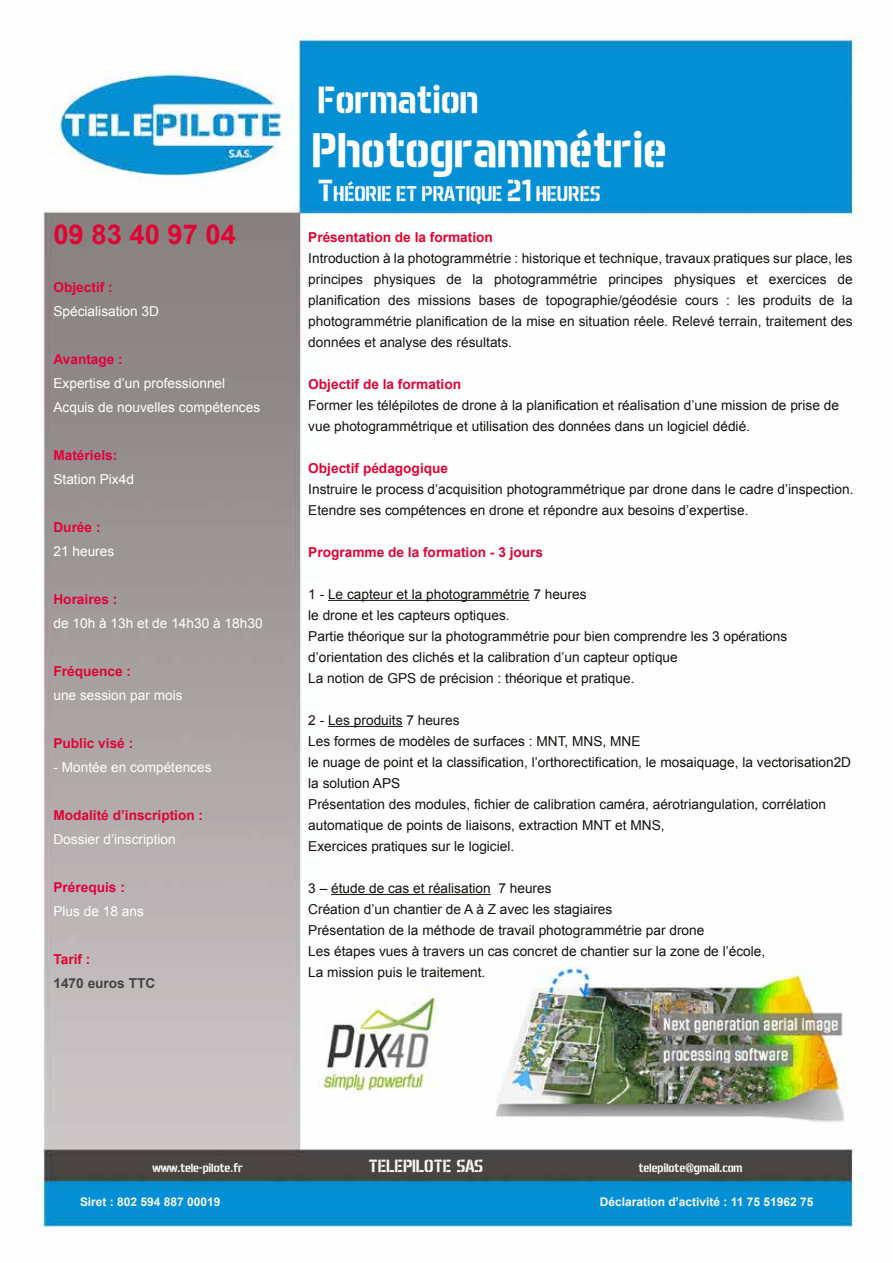
<style>
.page{position:relative;width:893px;height:1263px;background:#fff}
.page>*{position:absolute;margin:0;border:0;box-sizing:border-box;transform-origin:0 0}
.t1{font:700 49.2px "Aero Matics Stencil";color:#fefdfe}
.t2{font:700 38.4px "Aero Matics Stencil";color:#fefdfe}
.t3{font:700 27.3px "Arial";color:#e00535}
.t4{font:700 21.6px "Aero Matics Stencil";color:#fefdfe}
.t5{font:700 18px "Aero Matics Stencil";color:#f6f6f6}
.t6{font:13.65px/21px "Arial";color:#14120e}
.t7{font:13.65px/21px "Arial";color:#171511;text-align:justify}
.t8{font:13.65px/21px "Arial";color:#161410}
.t9{font:13.65px/24px "Arial";color:#fff}
.t10{font:700 13.65px "Arial";color:#e00535}
.t11{font:13.65px "Arial";color:#fdfcfd}
.t12{font:700 13.65px "Arial";color:#e4003c}
.t13{font:700 13.65px "Arial";color:#e4032d}
.t14{font:700 13.65px "Arial";color:#474341}
.t15{font:700 12px "Arial";color:#f6f6f6}
.t16{font:700 12px "Aero Matics Stencil";color:#f6f6f6}
.s1{font-size:30.9px}
</style>
<div class="page">
<img style="left:34px;top:33px;width:830px;height:1195px">
<img style="left:486px;top:966px;width:361px;height:161px">
<hr style="left:328px;top:600px;width:202px;height:1px;background:#14120e">
<hr style="left:328px;top:726px;width:75px;height:1px;background:#14120e">
<hr style="left:331px;top:894px;width:160px;height:1px;background:#14120e">
<img style="left:318px;top:985px;width:123px;height:124px">
<h3 class="t3" style="left:53px;top:216px;width:184px">09 83 40 97 04</h3>
<p class="t12" style="left:53px;top:278px;width:61px">Objectif :</p>
<p class="t9" style="left:53px;top:299px;width:107px">Spécialisation 3D</p>
<p class="t12" style="left:53px;top:350px;width:71px">Avantage :</p>
<p class="t9" style="left:53px;top:371px;width:208px">Expertise d’un professionnel<br>Acquis de nouvelles compétences</p>
<p class="t12" style="left:53px;top:446px;width:65px">Matériels:</p>
<p class="t9" style="left:53px;top:467px;width:82px">Station Pix4d</p>
<p class="t12" style="left:53px;top:518px;width:49px">Durée :</p>
<p class="t9" style="left:53px;top:539px;width:62px">21 heures</p>
<p class="t12" style="left:53px;top:590px;width:65px">Horaires :</p>
<p class="t9" style="left:53px;top:611px;width:211px">de 10h à 13h et de 14h30 à 18h30</p>
<p class="t10" style="left:53px;top:662px;width:79px">Fréquence :</p>
<p class="t11" style="left:53px;top:686px;width:131px">une session par mois</p>
<p class="t10" style="left:53px;top:734px;width:81px">Public visé :</p>
<p class="t11" style="left:53px;top:758px;width:160px">- Montée en compétences</p>
<p class="t10" style="left:53px;top:806px;width:151px">Modalité d’inscription :</p>
<p class="t11" style="left:53px;top:830px;width:124px">Dossier d’inscription</p>
<p class="t12" style="left:53px;top:878px;width:73px">Prérequis :</p>
<p class="t9" style="left:53px;top:899px;width:92px">Plus de 18 ans</p>
<p class="t10" style="left:53px;top:950px;width:38px">Tarif :</p>
<p class="t14" style="left:53px;top:974px;width:103px">1470 euros TTC</p>
<h2 class="t2" style="left:318px;top:78px;width:162px">Formation</h2>
<h1 class="t1" style="left:312px;top:122px;width:356px">Photogrammétrie</h1>
<h3 class="t4" style="left:318px;top:181px;width:284px"><span class="s1">T</span>HÉORIE ET PRATIQUE <span class="s1">21</span> HEURES</h3>
<p class="t13" style="left:308px;top:228px;width:186px">Présentation de la formation</p>
<p class="t7" style="left:308px;top:248px;width:546px">Introduction à la photogrammétrie : historique et technique, travaux pratiques sur place, les principes physiques de la photogrammétrie principes physiques et exercices de planification des missions bases de topographie/géodésie cours : les produits de la photogrammétrie planification de la mise en situation réele. Relevé terrain, traitement des données et analyse des résultats.</p>
<p class="t10" style="left:308px;top:375px;width:154px">Objectif de la formation</p>
<p class="t8" style="left:308px;top:395px;width:532px">Former les télépilotes de drone à la planification et réalisation d’une mission de prise de vue photogrammétrique et utilisation des données dans un logiciel dédié.</p>
<p class="t10" style="left:308px;top:459px;width:141px">Objectif pédagogique</p>
<p class="t6" style="left:308px;top:479px;width:547px">Instruire le process d’acquisition photogrammétrique par drone dans le cadre d’inspection.<br>Etendre ses compétences en drone et répondre aux besoins d’expertise.</p>
<p class="t10" style="left:308px;top:543px;width:236px">Programme de la formation - 3 jours</p>
<p class="t6" style="left:308px;top:584px;width:481px">1 - Le capteur et la photogrammétrie 7 heures<br>le drone et les capteurs optiques.<br>Partie théorique sur la photogrammétrie pour bien comprendre les 3 opérations d’orientation des clichés et la calibration d’un capteur optique<br>La notion de GPS de précision : théorique et pratique.</p>
<p class="t6" style="left:308px;top:710px;width:544px">2 - Les produits 7 heures<br>Les formes de modèles de surfaces : MNT, MNS, MNE<br>le nuage de point et la classification, l’orthorectification, le mosaiquage, la vectorisation2D la solution APS<br>Présentation des modules, fichier de calibration caméra, aérotriangulation, corrélation automatique de points de liaisons, extraction MNT et MNS,<br>Exercices pratiques sur le logiciel.</p>
<p class="t6" style="left:308px;top:878px;width:458px">3 – étude de cas et réalisation 7 heures<br>Création d’un chantier de A à Z avec les stagiaires<br>Présentation de la méthode de travail photogrammétrie par drone<br>Les étapes vues à travers un cas concret de chantier sur la zone de l’école, La mission puis le traitement.</p>
<p class="t16" style="left:153px;top:1161px;width:92px">www.tele-pilote.fr</p>
<h3 class="t5" style="left:369px;top:1156px;width:116px">TELEPILOTE SAS</h3>
<p class="t16" style="left:638px;top:1161px;width:105px">telepilote@gmail.com</p>
<p class="t15" style="left:80px;top:1194px;width:142px">Siret : 802 594 887 00019</p>
<p class="t15" style="left:600px;top:1194px;width:215px">Déclaration d’activité : 11 75 51962 75</p>
</div>
